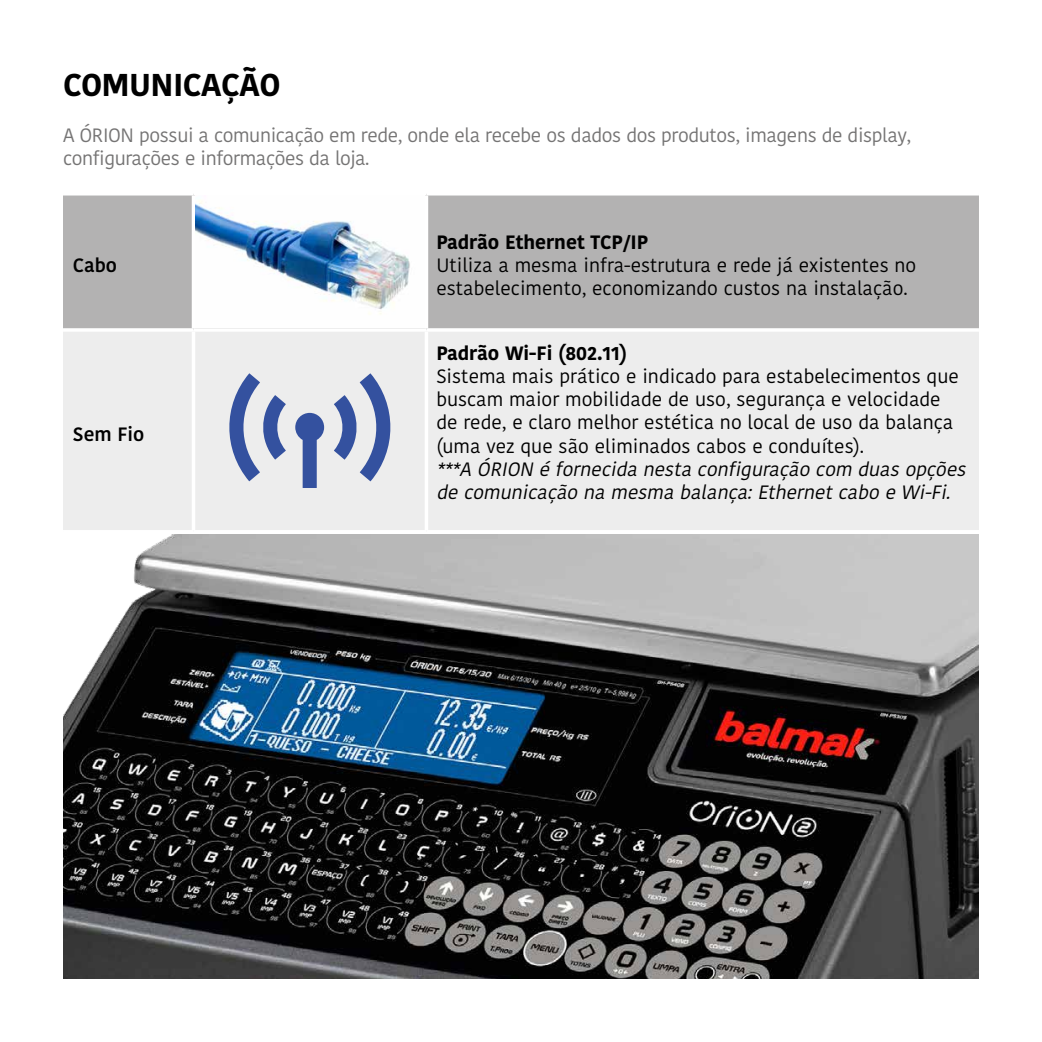
<style>
.page{position:relative;width:1042px;height:1042px;background:#fff}
.page>*{position:absolute;margin:0;border:0;box-sizing:border-box;transform-origin:0 0}
.t1{font:700 31.5px "Kohinoor Telugu";letter-spacing:-.02em;color:#000}
.t2{font:19.25px/23.1px "Kohinoor Telugu";color:#000}
.t3{font:19.25px/23.1px "Kohinoor Telugu";letter-spacing:-.02em;color:#757474}
.t4{font:italic 19.25px/23.1px "Kohinoor Telugu";color:#000}
.t5{font:700 19.25px "Kohinoor Telugu";color:#000}
.t6{font:600 19.25px "Kohinoor Telugu";color:#000}
</style>
<div class="page">
<div style="left:63px;top:195px;width:916px;height:133px;background:#b3b2b2"></div>
<div style="left:63px;top:332px;width:916px;height:198px;background:#ededed"></div>
<hr style="left:192px;top:195px;width:3px;height:133px;background:#fff">
<hr style="left:425px;top:195px;width:3px;height:133px;background:#fff">
<svg style="left:63px;top:328px;width:130px;height:1px"></svg>
<hr style="left:192px;top:332px;width:3px;height:198px;background:#fff">
<hr style="left:425px;top:332px;width:3px;height:198px;background:#fff">
<img style="left:195px;top:196px;width:230px;height:132px">
<svg style="left:295px;top:413px;width:29px;height:75px;background:#7d8ebd"></svg>
<svg style="left:334px;top:373px;width:63px;height:108px;background:#acb6d1"></svg>
<svg style="left:223px;top:373px;width:63px;height:108px;background:#acb6d1"></svg>
<img style="left:63px;top:534px;width:916px;height:445px">
<h1 class="t1" style="left:63px;top:67px;width:219px">COMUNICAÇÃO</h1>
<p class="t3" style="left:63px;top:123px;width:850px">A ÓRION possui a comunicação em rede, onde ela recebe os dados dos produtos, imagens de display, configurações e informações da loja.</p>
<p class="t6" style="left:73px;top:254px;width:46px">Cabo</p>
<p class="t6" style="left:73px;top:423px;width:73px">Sem Fio</p>
<p class="t5" style="left:436px;top:231px;width:214px">Padrão Ethernet TCP/IP</p>
<p class="t2" style="left:436px;top:254px;width:481px">Utiliza a mesma infra-estrutura e rede já existentes no estabelecimento, economizando custos na instalação.</p>
<p class="t5" style="left:436px;top:342px;width:192px">Padrão Wi-Fi (802.11)</p>
<p class="t2" style="left:436px;top:365px;width:524px">Sistema mais prático e indicado para estabelecimentos que buscam maior mobilidade de uso, segurança e velocidade de rede, e claro melhor estética no local de uso da balança (uma vez que são eliminados cabos e conduítes).</p>
<p class="t4" style="left:436px;top:457px;width:537px">***A ÓRION éfornecidanestaconfiguraçãocom duasopções decomunicaçãonamesmabalança:EthernetcaboeWi-Fi.</p>
</div>
